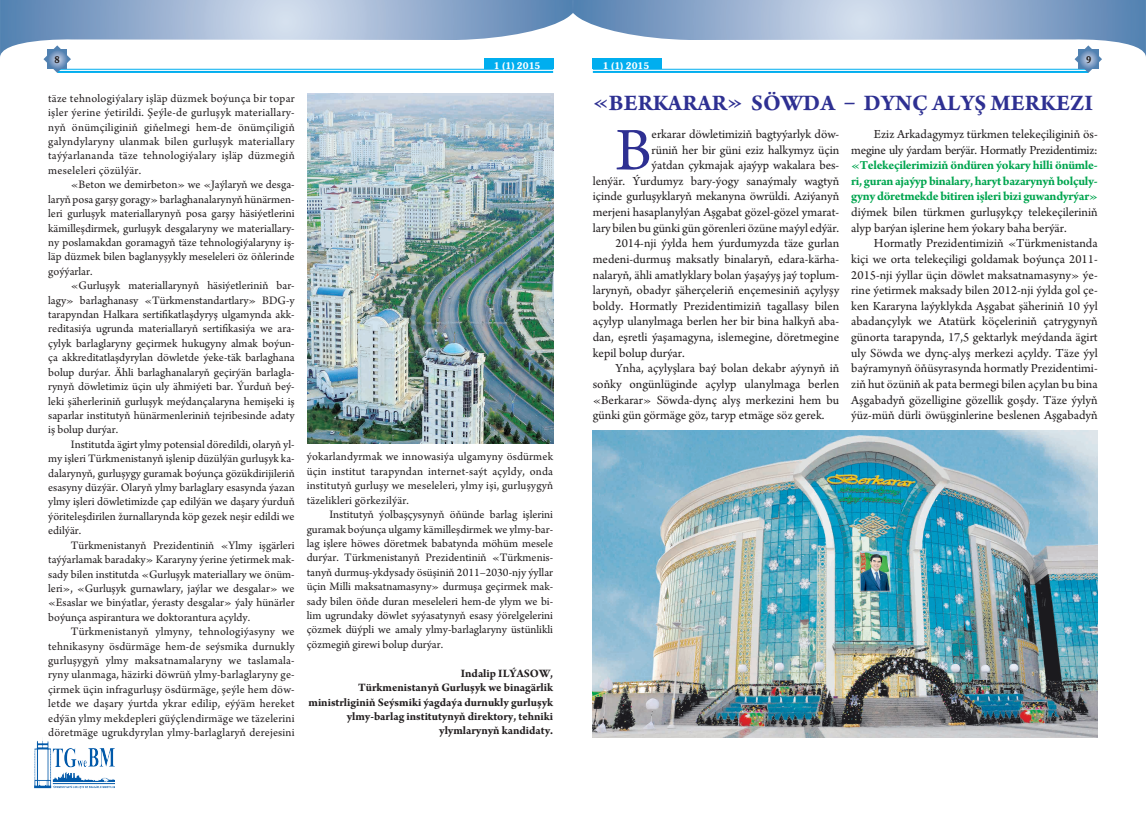
<style>
.page{position:relative;width:1146px;height:823px;background:#fff}
.page>*{position:absolute;margin:0;border:0;box-sizing:border-box;transform-origin:0 0}
.t1{font:63.5px "Arno Pro";color:#2e3092}
.t2{font:700 23.5px "Arno Pro";letter-spacing:.01em;color:#2e3092}
.t3{font:13px/15.6px "Arno Pro";color:#231f20}
.t4{font:700 13px/15.6px "Arno Pro";letter-spacing:-.02em;color:#00a54f;text-align:justify}
.t5{font:13px/15.6px "Arno Pro";letter-spacing:-.02em;color:#231f20;text-align:right}
.t6{font:12px/14.4px "Arno Pro";color:#231f20;text-align:justify}
.t7{font:700 12px/14.4px "Arno Pro";color:#231f20;text-align:right}
.t8{font:600 10px "ART Souvenir Itc TEE";color:#fff;scale:.95 1}
.t9{font:600 10px "ART Souvenir Itc TEE";color:#231f20;scale:.85 1}
</style>
<div class="page">
<svg style="left:0;top:0;width:1145px;height:73px"></svg>
<div style="left:484px;top:59px;width:69px;height:10px;background:#00aeef"></div>
<div style="left:592px;top:59px;width:70px;height:10px;background:#00aeef"></div>
<img style="left:34px;top:740px;width:81px;height:48px">
<img style="left:308px;top:94px;width:245px;height:349px">
<img style="left:592px;top:430px;width:505px;height:307px">
<p class="t9" style="left:55px;top:53px;width:8px">8</p>
<p class="t9" style="left:1085px;top:53px;width:8px">9</p>
<p class="t8" style="left:494px;top:59px;width:50px">1 (1) 2015</p>
<p class="t8" style="left:602px;top:59px;width:50px">1 (1) 2015</p>
<p class="t6" style="left:48px;top:92px;width:248px">täze tehnologiýalary işläp düzmek boýunça bir topar işler ýerine ýetirildi. Şeýle-de gurluşyk materiallary&shy;nyň önümçiliginiň giňelmegi hem-de önümçiligiň galyndylaryny ulanmak bilen gurluşyk materiallary taýýarlananda täze tehnologiýalary işläp düzmegiň meseleleri çözülýär.</p>
<p class="t6" style="left:48px;top:178px;width:248px;text-indent:23px">«Beton we demirbeton» we «Jaýlaryň we desga&shy;laryň posa garşy goragy» barlaghanalarynyň hünärmen&shy;leri gurluşyk materiallarynyň posa garşy häsiýetlerini kämilleşdirmek, gurluşyk desgalaryny we materiallary&shy;ny poslamakdan goramagyň täze tehnologiýalaryny iş&shy;läp düzmek bilen baglanyşykly meseleleri öz öňlerinde goýýarlar.</p>
<p class="t6" style="left:48px;top:279px;width:248px;text-indent:23px">«Gurluşyk materiallarynyň häsiýetleriniň bar&shy;lagy» barlaghanasy «Тürkmenstandartlary» BDG-y tarapyndan Halkara sertifikatlaşdyryş ulgamynda akk&shy;reditasiýa ugrunda materiallaryň sertifikasiýa we ara&shy;çylyk barlaglaryny geçirmek hukugyny almak boýun&shy;ça akkreditatlaşdyrylan döwletde ýeke-täk barlaghana bolup durýar. Ähli barlaghanalaryň geçirýän barlagla&shy;rynyň döwletimiz üçin uly ähmiýeti bar. Ýurduň beý&shy;leki şäherleriniň gurluşyk meýdançalaryna hemişeki iş saparlar institutyň hünärmenleriniň tejribesinde adaty iş bolup durýar.</p>
<p class="t6" style="left:48px;top:437px;width:248px;text-indent:23px">Institutda ägirt ylmy potensial döredildi, olaryň yl&shy;my işleri Türkmenistanyň işlenip düzülýän gurluşyk ka&shy;dalarynyň, gurluşygy guramak boýunça gözükdirijileriň esasyny düzýär. Olaryň ylmy barlaglary esasynda ýazan ylmy işleri döwletimizde çap edilýän we daşary ýurduň ýöriteleşdirilen žurnallarynda köp gezek neşir edildi we edilýär.</p>
<p class="t6" style="left:48px;top:538px;width:248px;text-indent:23px">Türkmenistanyň Prezidentiniň «Ylmy işgärleri taýýarlamak baradaky» Kararyny ýerine ýetirmek mak&shy;sady bilen institutda «Gurluşyk materiallary we önüm&shy;leri», «Gurluşyk gurnawlary, jaýlar we desgalar» we «Esaslar we binýatlar, ýerasty desgalar» ýaly hünärler boýunça aspirantura we doktorantura açyldy.</p>
<p class="t6" style="left:48px;top:624px;width:248px;text-indent:23px">Türkmenistanyň ylmyny, tehnologiýasyny we tehnikasyny ösdürmäge hem-de seýsmika durnukly gurluşygyň ylmy maksatnamalaryny we taslamala&shy;ryny ulanmaga, häzirki döwrüň ylmy-barlaglaryny ge&shy;çirmek üçin infragurluşy ösdürmäge, şeýle hem döw&shy;letde we daşary ýurtda ykrar edilip, eýýäm hereket edýän ylmy mekdepleri güýçlendirmäge we täzelerini döretmäge ugrukdyrylan ylmy-barlaglaryň derejesini</p>
<h2 class="t2" style="left:592px;top:89px;width:501px">«BERKARAR» SÖWDA – DYNÇ ALYŞ MERKEZI</h2>
<h1 class="t1" style="left:615px;top:114px;width:38px">B</h1>
<p class="t3" style="left:651px;top:127px;width:189px">erkarar döwletimiziň bagtyýarlyk döw-</p>
<p class="t5" style="left:851px;top:127px;width:248px">Eziz Arkadagymyz türkmen telekeçiliginiň ös&shy;megine uly ýardam berýär. Hormatly Prezidentimiz:</p>
<p class="t4" style="left:851px;top:158px;width:248px">«Telekeçilerimiziň öndüren ýokary hilli önümle&shy;ri, guran ajaýyp binalary, haryt bazarynyň bolçuly&shy;gyny döretmekde bitiren işleri bizi guwandyrýar»</p>
<p class="t3" style="left:851px;top:205px;width:248px">diýmek bilen türkmen gurluşykçy telekeçileriniň alyp barýan işlerine hem ýokary baha berýär.</p>
<p class="t3" style="left:851px;top:236px;width:248px;text-align:justify;text-indent:23px">Hormatly Prezidentimiziň «Türkmenistanda kiçi we orta telekeçiligi goldamak boýunça 2011- 2015-nji ýyllar üçin döwlet maksatnamasyny» ýe&shy;rine ýetirmek maksady bilen 2012-nji ýylda gol çe&shy;ken Kararyna laýyklykda Aşgabat şäheriniň 10 ýyl abadançylyk we Atatürk köçeleriniň çatrygynyň günorta tarapynda, 17,5 gektarlyk meýdanda ägirt uly Söwda we dynç-alyş merkezi açyldy. Täze ýyl baýramynyň öňüsyrasynda hormatly Prezidentimi&shy;ziň hut özüniň ak pata bermegi bilen açylan bu bina Aşgabadyň gözelligine gözellik goşdy. Täze ýylyň ýüz-müň dürli öwüşginlerine beslenen Aşgabadyň</p>
<p class="t3" style="left:651px;top:142px;width:189px">rüniň her bir güni eziz halkymyz üçin</p>
<p class="t3" style="left:651px;top:158px;width:189px">ýatdan çykmajak ajaýyp wakalara bes-</p>
<p class="t3" style="left:592px;top:174px;width:248px">lenýär. Ýurdumyz bary-ýogy sanaýmaly wagtyň</p>
<p class="t3" style="left:592px;top:189px;width:248px">içinde gurluşyklaryň mekanyna öwrüldi. Aziýanyň</p>
<p class="t3" style="left:592px;top:205px;width:248px">merjeni hasaplanylýan Aşgabat gözel-gözel ymarat-</p>
<p class="t3" style="left:592px;top:220px;width:248px">lary bilen bu günki gün görenleri özüne maýyl edýär.</p>
<p class="t3" style="left:615px;top:236px;width:225px">2014-nji ýylda hem ýurdumyzda täze gurlan</p>
<p class="t3" style="left:592px;top:252px;width:248px">medeni-durmuş maksatly binalaryň, edara-kärha-</p>
<p class="t3" style="left:592px;top:267px;width:248px">nalaryň, ähli amatlyklary bolan ýaşaýyş jaý toplum-</p>
<p class="t3" style="left:592px;top:283px;width:248px">larynyň, obadyr şäherçeleriň ençemesiniň açylyşy</p>
<p class="t3" style="left:592px;top:298px;width:248px">boldy. Hormatly Prezidentimiziň tagallasy bilen</p>
<p class="t3" style="left:592px;top:314px;width:248px">açylyp ulanylmaga berlen her bir bina halkyň aba-</p>
<p class="t3" style="left:592px;top:330px;width:248px">dan, eşretli ýaşamagyna, islemegine, döretmegine</p>
<p class="t3" style="left:592px;top:345px;width:93px">kepil bolup durýar.</p>
<p class="t3" style="left:615px;top:361px;width:225px">Ynha, açylyşlara baý bolan dekabr aýynyň iň</p>
<p class="t3" style="left:592px;top:376px;width:248px">soňky ongünlüginde açylyp ulanylmaga berlen</p>
<p class="t3" style="left:592px;top:392px;width:248px">«Berkarar» Söwda-dynç alyş merkezini hem bu</p>
<p class="t3" style="left:592px;top:408px;width:233px">günki gün görmäge göz, taryp etmäge söz gerek.</p>
<p class="t6" style="left:306px;top:450px;width:248px">ýokarlandyrmak we innowasiýa ulgamyny ösdürmek üçin institut tarapyndan internet-saýt açyldy, onda institutyň gurluşy we meseleleri, ylmy işi, gurluşygyň täzelikleri görkezilýär.</p>
<p class="t6" style="left:306px;top:507px;width:248px;text-indent:23px">Institutyň ýolbaşçysynyň öňünde barlag işlerini guramak boýunça ulgamy kämilleşdirmek we ylmy-bar&shy;lag işlere höwes döretmek babatynda möhüm mesele durýar. Türkmenistanyň Prezidentiniň «Türkmenis&shy;tanyň durmuş-ykdysady ösüşiniň 2011–2030-njy ýyllar üçin Milli maksatnamasyny» durmuşa geçirmek mak&shy;sady bilen öňde duran meseleleri hem-de ylym we bi&shy;lim ugrundaky döwlet syýasatynyň esasy ýörelgelerini çözmek düýpli we amaly ylmy-barlaglaryny üstünlikli çözmegiň girewi bolup durýar.</p>
<p class="t7" style="left:308px;top:666px;width:246px">Indalip ILÝASOW,<br>Türkmenistanyň Gurluşyk we binagärlik ministrliginiň Seýsmiki ýagdaýa durnukly gurluşyk ylmy-barlag institutynyň direktory, tehniki ylymlarynyň kandidaty.</p>
</div>
